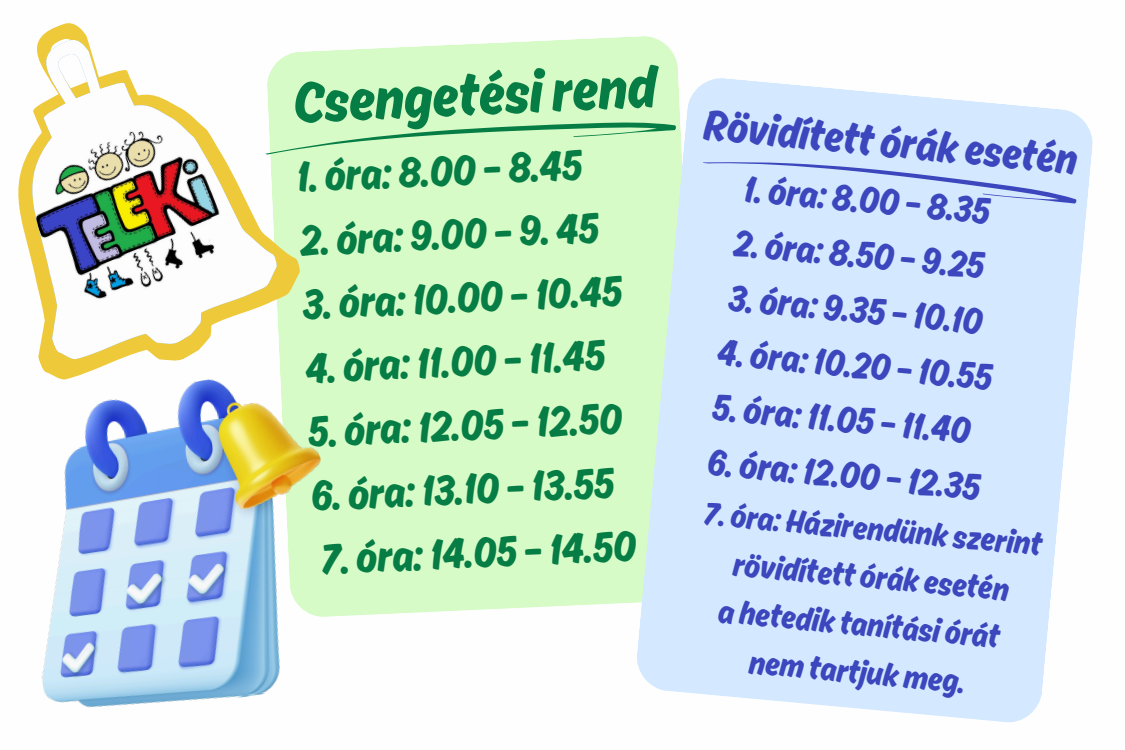
<style>
.page{position:relative;width:1125px;height:750px;background:#fff}
.page>*{position:absolute;margin:0;border:0;box-sizing:border-box;transform-origin:0 0}
.t1{font:61.6px "Ahkio";color:#067d44}
.t2{font:45.65px "Ahkio";color:#067d44}
.t3{font:45.65px "Ahkio";color:#3c47be}
.t4{font:39.65px "Ahkio";color:#3c47be}
.t5{font:34.5px "Ahkio";color:#3c47be}
</style>
<div class="page">
<div style="left:300px;top:36px;width:378px;height:580px;background:#d7fbc7"></div>
<svg style="left:300px;top:122px;width:336px;height:33px;background:#bdebb7"></svg>
<svg style="left:636px;top:77px;width:457px;height:645px;background:#d8ecfb"></svg>
<div style="left:702px;top:134px;width:376px;height:92px;background:#d4e9ff"></div>
<svg style="left:18px;top:23px;width:282px;height:341px"></svg>
<img style="left:19px;top:38px;width:258px;height:321px">
<img style="left:40px;top:364px;width:315px;height:344px">
<h1 class="t1" style="left:292px;top:67px;width:364px;rotate:-3deg">Csengetésirend</h1>
<h1 class="t2" style="left:295px;top:151px;width:287px;rotate:-3deg">1. óra: 8.00 – 8.45</h1>
<h1 class="t2" style="left:298px;top:214px;width:301px;rotate:-3deg">2. óra: 9.00 – 9. 45</h1>
<h1 class="t2" style="left:301px;top:278px;width:321px;rotate:-3deg">3. óra: 10.00 – 10.45</h1>
<h1 class="t2" style="left:304px;top:342px;width:301px;rotate:-3deg">4. óra: 11.00 – 11.45</h1>
<h1 class="t2" style="left:307px;top:406px;width:316px;rotate:-3deg">5. óra: 12.05 – 12.50</h1>
<h1 class="t2" style="left:310px;top:470px;width:305px;rotate:-3deg">6. óra: 13.10 – 13.55</h1>
<h1 class="t2" style="left:319px;top:533px;width:317px;rotate:-3deg">7. óra: 14.05 – 14.50</h1>
<p class="t3" style="left:706px;top:98px;width:377px;rotate:5deg">Rövidített órák esetén</p>
<p class="t4" style="left:746px;top:165px;width:248px;rotate:5deg">1. óra: 8.00 – 8.35</p>
<p class="t4" style="left:736px;top:219px;width:253px;rotate:5deg">2. óra: 8.50 – 9.25</p>
<p class="t4" style="left:731px;top:274px;width:257px;rotate:5deg">3. óra: 9.35 – 10.10</p>
<p class="t4" style="left:720px;top:329px;width:277px;rotate:5deg">4. óra: 10.20 – 10.55</p>
<p class="t4" style="left:715px;top:384px;width:260px;rotate:5deg">5. óra: 11.05 – 11.40</p>
<p class="t4" style="left:710px;top:438px;width:275px;rotate:5deg">6. óra: 12.00 – 12.35</p>
<p class="t5" style="left:706px;top:493px;width:341px;rotate:5deg">7. óra: Házirendünk szerint</p>
<p class="t5" style="left:735px;top:544px;width:279px;rotate:5deg">rövidített órák esetén</p>
<p class="t5" style="left:720px;top:591px;width:284px;rotate:5deg">a hetedik tanítási órát</p>
<p class="t5" style="left:751px;top:642px;width:219px;rotate:5deg">nem tartjuk meg.</p>
</div>
